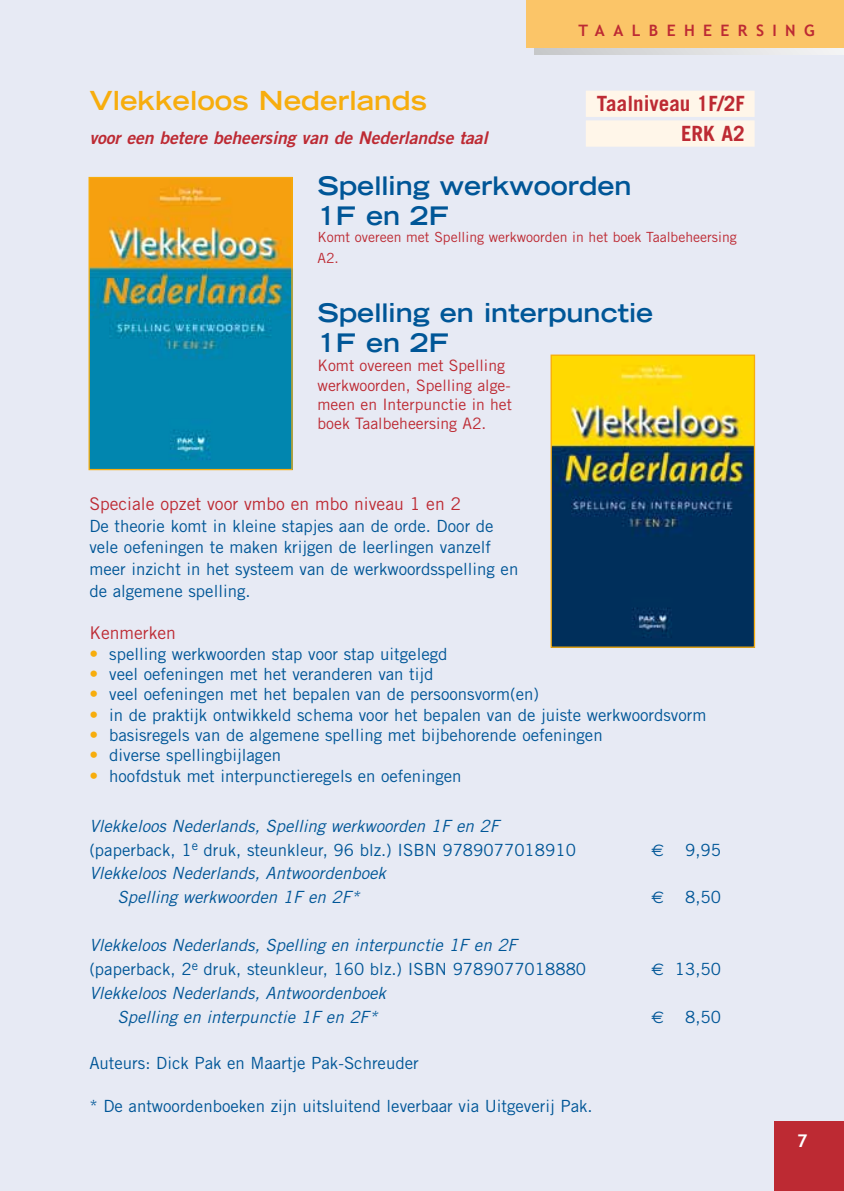
<style>
.page{position:relative;width:844px;height:1191px;background:#fff}
.page>*{position:absolute;margin:0;border:0;box-sizing:border-box;transform-origin:0 0}
.t1{font:700 expanded 26.25px "Trade Gothic LH";color:#f7ad0d}
.t2{font:700 expanded 25.55px/29.8px "Trade Gothic LH";color:#005697}
.t3{font:700 21px/29.8px "Trade Gothic";color:#bd2a33;text-align:right}
.t4{font:17.5px "Trade Gothic";color:#bd2a33}
.t5{font:italic 17.5px "Trade Gothic Bold Two";color:#bd2a33}
.t6{font:700 17.5px "Trebuchet MS";color:#fff}
.t7{font:16.8px/21.7px "Trade Gothic";color:#005697}
.t8{font:italic 16.8px/24px "Trade Gothic";color:#005697}
.t9{font:15.75px/19.2px "Trade Gothic";color:#bd2a33}
.t10{font:700 15.75px "Trebuchet MS";letter-spacing:.535em;color:#bd2a33}
.t11{font:14px/21px "Trade Gothic";color:#bd2a33}
.s1{font-weight:700;font-size:17.5px;color:#f7ad0d}
.s2{font-style:normal}
.s3{font-family:"Euro Sans"}
</style>
<div class="page">
<div style="left:0;top:0;width:843px;height:1191px;background:#e7eaf4"></div>
<div style="left:534px;top:11px;width:309px;height:44px;background:linear-gradient(to right,#c6c7c9,#f5f5f5)"></div>
<div style="left:526px;top:0;width:317px;height:48px;background:#fbc568"></div>
<div style="left:774px;top:1121px;width:69px;height:70px;background:#bd2a33"></div>
<img style="left:90px;top:179px;width:200px;height:289px">
<div style="left:88px;top:177px;width:204px;height:293px;border:1px solid #f7ad0d"></div>
<img style="left:552px;top:356px;width:201px;height:290px">
<div style="left:550px;top:354px;width:205px;height:294px;border:1px solid #f7ad0d"></div>
<div style="left:585px;top:91px;width:169px;height:26px;background:#fff6e9"></div>
<div style="left:585px;top:120px;width:169px;height:27px;background:#fff6e9"></div>
<p class="t10" style="left:578px;top:20px;width:238px">TAALBEHEERSING</p>
<h1 class="t1" style="left:89px;top:84px;width:339px">Vlekkeloos Nederlands</h1>
<p class="t5" style="left:89px;top:126px;width:399px">voor een betere beheersing van de Nederlandse taal</p>
<h2 class="t2" style="left:317px;top:171px;width:315px">Spelling werkwoorden<br>1F en 2F</h2>
<p class="t11" style="left:317px;top:226px;width:420px">Komt overeen met Spelling werkwoorden in het boek Taalbeheersing<br>A2.</p>
<p class="t3" style="left:596px;top:88px;width:149px">Taalniveau 1F/2F<br>ERK A2</p>
<h2 class="t2" style="left:317px;top:298px;width:337px">Spelling en interpunctie<br>1F en 2F</h2>
<p class="t9" style="left:317px;top:356px;width:196px">Komt overeen met Spelling werkwoorden, Spelling alge&shy;meen en Interpunctie in het boek Taalbeheersing A2.</p>
<p class="t4" style="left:89px;top:493px;width:373px">Speciale opzet voor vmbo en mbo niveau 1 en 2</p>
<p class="t7" style="left:89px;top:514px;width:430px">De theorie komt in kleine stapjes aan de orde. Door de vele oefeningen te maken krijgen de leerlingen vanzelf meer inzicht in het systeem van de werkwoordsspelling en de algemene spelling.</p>
<p class="t4" style="left:89px;top:622px;width:88px">Kenmerken</p>
<p class="t7" style="left:89px;top:642px;width:359px"><span class="s1">•</span> spelling werkwoorden stap voor stap uitgelegd</p>
<p class="t7" style="left:89px;top:663px;width:345px"><span class="s1">•</span> veel oefeningen met het veranderen van tijd</p>
<p class="t7" style="left:89px;top:683px;width:451px"><span class="s1">•</span> veel oefeningen met het bepalen van de persoonsvorm(en)</p>
<p class="t7" style="left:89px;top:703px;width:618px"><span class="s1">•</span> in de praktijk ontwikkeld schema voor het bepalen van de juiste werkwoordsvorm</p>
<p class="t7" style="left:89px;top:724px;width:514px"><span class="s1">•</span> basisregels van de algemene spelling met bijbehorende oefeningen</p>
<p class="t7" style="left:89px;top:744px;width:193px"><span class="s1">•</span> diverse spellingbijlagen</p>
<p class="t7" style="left:89px;top:764px;width:373px"><span class="s1">•</span> hoofdstuk met interpunctieregels en oefeningen</p>
<p class="t8" style="left:89px;top:813px;width:411px">Vlekkeloos Nederlands, Spelling werkwoorden 1F en 2F <span class="s2">(paperback, 1</span><sup>e</sup> <span class="s2">druk, steunkleur, 96 blz.) isbn</span></p>
<p class="t7" style="left:442px;top:838px;width:135px">9789077018910</p>
<p class="t7" style="left:651px;top:838px;width:71px"><span class="s3">€</span> 9,95</p>
<p class="t8" style="left:89px;top:861px;width:298px;text-align:center">Vlekkeloos Nederlands, Antwoordenboek<br>Spelling werkwoorden 1F en 2F*</p>
<p class="t7" style="left:651px;top:886px;width:71px"><span class="s3">€</span> 8,50</p>
<p class="t8" style="left:89px;top:933px;width:429px">Vlekkeloos Nederlands, Spelling en interpunctie 1F en 2F <span class="s2">(paperback, 2</span><sup>e</sup> <span class="s2">druk, steunkleur, 160 blz.) isbn</span></p>
<p class="t7" style="left:452px;top:958px;width:135px">9789077018880</p>
<p class="t7" style="left:651px;top:958px;width:71px"><span class="s3">€</span> 13,50</p>
<p class="t8" style="left:117px;top:980px;width:270px;text-indent:-28px">Vlekkeloos Nederlands, Antwoordenboek<br>Spelling en interpunctie 1F en 2F*</p>
<p class="t7" style="left:89px;top:1052px;width:331px">Auteurs: Dick Pak en Maartje Pak-Schreuder</p>
<p class="t7" style="left:89px;top:1095px;width:504px">* De antwoordenboeken zijn uitsluitend leverbaar via Uitgeverij Pak.</p>
<p class="t7" style="left:651px;top:1005px;width:71px"><span class="s3">€</span> 8,50</p>
<p class="t6" style="left:796px;top:1129px;width:12px">7</p>
</div>
